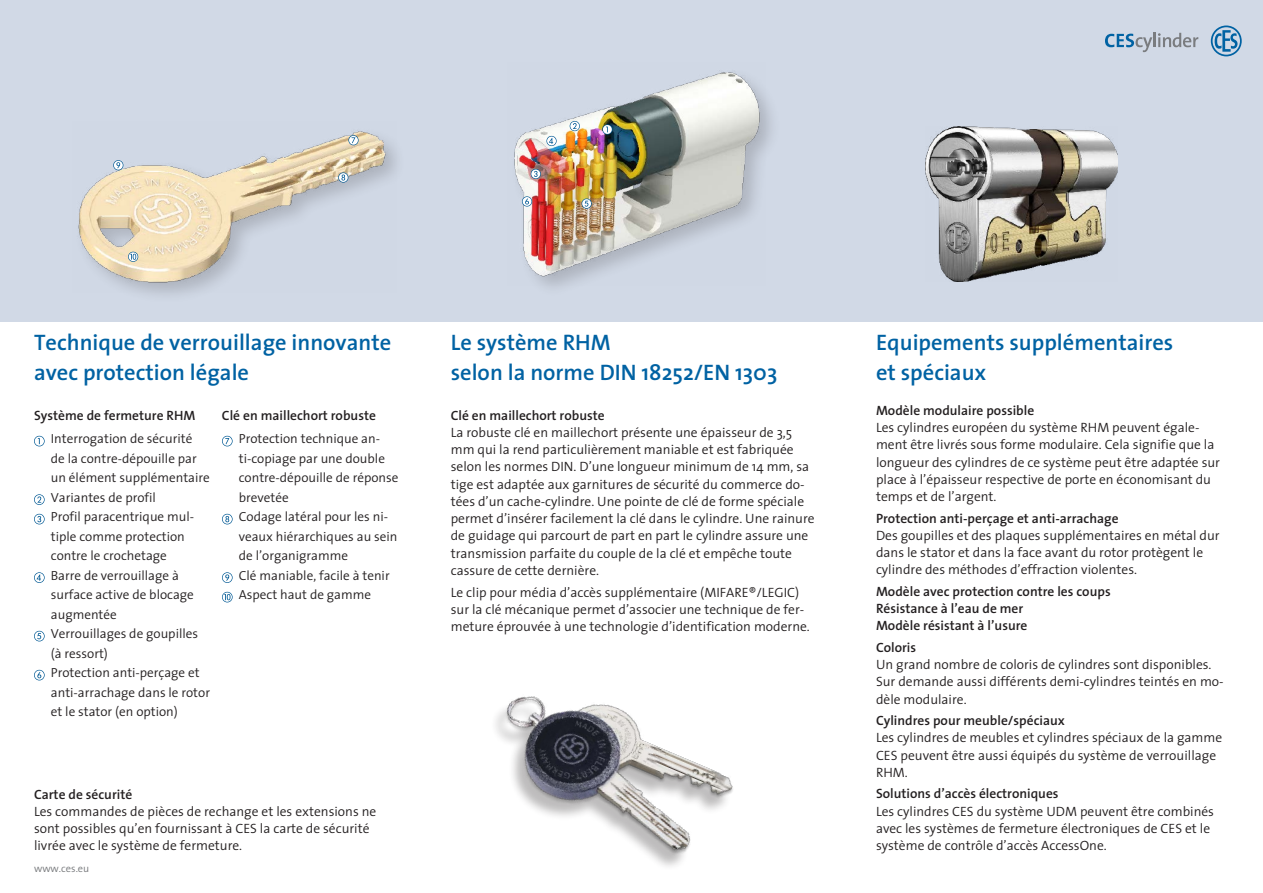
<style>
.page{position:relative;width:1263px;height:893px;background:#fff}
.page>*{position:absolute;margin:0;border:0;box-sizing:border-box;transform-origin:0 0}
.t1{font:600 22.5px/30px "The Sans";color:#0062a3}
.t2{font:300 13.5px/17.2px "The Sans";color:#231f20}
.t3{font:600 13.5px/17.2px "The Sans";color:#231f20}
.t4{font:300 13.2px/19.5px "The Sans";color:#231f20}
.t5{font:300 10.5px "The Sans";color:#76787b}
</style>
<div class="page">
<svg style="left:34px;top:436px;width:11px;height:10px"></svg>
<svg style="left:35px;top:436px;width:9px;height:10px"></svg>
<svg style="left:38px;top:438px;width:2px;height:6px"></svg>
<svg style="left:34px;top:494px;width:11px;height:11px"></svg>
<svg style="left:35px;top:495px;width:9px;height:9px"></svg>
<svg style="left:37px;top:496px;width:4px;height:7px"></svg>
<svg style="left:34px;top:514px;width:11px;height:10px"></svg>
<svg style="left:35px;top:514px;width:9px;height:10px"></svg>
<svg style="left:37px;top:516px;width:4px;height:6px"></svg>
<svg style="left:34px;top:572px;width:11px;height:11px"></svg>
<svg style="left:35px;top:573px;width:9px;height:9px"></svg>
<svg style="left:37px;top:574px;width:4px;height:7px"></svg>
<svg style="left:34px;top:631px;width:11px;height:10px"></svg>
<svg style="left:35px;top:631px;width:9px;height:10px"></svg>
<svg style="left:37px;top:633px;width:4px;height:6px"></svg>
<svg style="left:34px;top:670px;width:11px;height:10px"></svg>
<svg style="left:35px;top:670px;width:9px;height:10px"></svg>
<svg style="left:37px;top:672px;width:4px;height:6px"></svg>
<svg style="left:222px;top:436px;width:11px;height:10px"></svg>
<svg style="left:223px;top:436px;width:9px;height:10px"></svg>
<svg style="left:225px;top:438px;width:4px;height:6px"></svg>
<svg style="left:222px;top:514px;width:11px;height:10px"></svg>
<svg style="left:223px;top:514px;width:9px;height:10px"></svg>
<svg style="left:225px;top:516px;width:4px;height:6px"></svg>
<svg style="left:222px;top:572px;width:11px;height:11px"></svg>
<svg style="left:223px;top:573px;width:9px;height:9px"></svg>
<svg style="left:225px;top:574px;width:4px;height:7px"></svg>
<svg style="left:222px;top:592px;width:11px;height:10px"></svg>
<svg style="left:223px;top:592px;width:9px;height:10px"></svg>
<svg style="left:224px;top:594px;width:6px;height:6px"></svg>
<img style="left:495px;top:696px;width:238px;height:171px">
<div style="left:0;top:0;width:1263px;height:321px;background:#d1d9e6"></div>
<img style="left:514px;top:70px;width:251px;height:215px">
<svg style="left:602px;top:124px;width:10px;height:11px"></svg>
<svg style="left:603px;top:125px;width:9px;height:9px"></svg>
<svg style="left:570px;top:121px;width:10px;height:10px"></svg>
<svg style="left:570px;top:122px;width:9px;height:9px"></svg>
<svg style="left:573px;top:123px;width:4px;height:6px"></svg>
<svg style="left:522px;top:196px;width:10px;height:11px"></svg>
<svg style="left:523px;top:197px;width:8px;height:9px"></svg>
<svg style="left:525px;top:198px;width:4px;height:6px"></svg>
<svg style="left:531px;top:169px;width:10px;height:10px"></svg>
<svg style="left:531px;top:169px;width:9px;height:9px"></svg>
<svg style="left:534px;top:171px;width:4px;height:6px"></svg>
<div style="left:546px;top:136px;width:11px;height:10px;background:#4987b1;border-radius:50%"></div>
<div style="left:547px;top:137px;width:9px;height:8px;background:#fff;border-radius:50%"></div>
<svg style="left:549px;top:138px;width:4px;height:6px"></svg>
<svg style="left:581px;top:199px;width:11px;height:10px"></svg>
<svg style="left:582px;top:199px;width:9px;height:9px"></svg>
<svg style="left:585px;top:201px;width:3px;height:6px"></svg>
<img style="left:78px;top:131px;width:318px;height:161px">
<div style="left:348px;top:135px;width:11px;height:10px;background:#457e9d;border-radius:50%"></div>
<svg style="left:349px;top:136px;width:9px;height:9px"></svg>
<svg style="left:352px;top:137px;width:3px;height:6px"></svg>
<div style="left:338px;top:172px;width:10px;height:11px;background:#437da1;border-radius:50%"></div>
<svg style="left:339px;top:173px;width:9px;height:9px"></svg>
<svg style="left:341px;top:175px;width:4px;height:6px"></svg>
<svg style="left:113px;top:160px;width:10px;height:10px"></svg>
<svg style="left:114px;top:161px;width:9px;height:9px"></svg>
<svg style="left:116px;top:162px;width:4px;height:6px"></svg>
<svg style="left:128px;top:252px;width:10px;height:10px"></svg>
<svg style="left:129px;top:252px;width:9px;height:9px"></svg>
<svg style="left:130px;top:254px;width:6px;height:6px"></svg>
<img style="left:926px;top:127px;width:191px;height:154px">
<svg style="left:1105px;top:34px;width:47px;height:18px"></svg>
<hr style="left:1153px;top:33px;width:3px;height:14px;background:#7a7c7f">
<svg style="left:1158px;top:33px;width:40px;height:14px"></svg>
<svg style="left:1211px;top:26px;width:31px;height:30px"></svg>
<h1 class="t1" style="left:34px;top:327px;width:359px">Technique de verrouillage innovante avec protection légale</h1>
<h1 class="t1" style="left:451px;top:327px;width:328px">Le système RHM<br>selon la norme DIN 18252/EN 1303</h1>
<h1 class="t1" style="left:876px;top:327px;width:299px">Equipements supplémentaires et spéciaux</h1>
<p class="t3" style="left:34px;top:406px;width:163px">Système de fermeture RHM</p>
<p class="t4" style="left:51px;top:429px;width:161px">Interrogation de sécurité<br>de la contre-dépouille par un élément supplémentaire<br>Variantes de profil<br>Profil paracentrique mul&shy;tiple comme protection contre le crochetage<br>Barre de verrouillage à surface active de blocage augmentée<br>Verrouillages de goupilles (à ressort)<br>Protection anti-perçage et anti-arrachage dans le rotor et le stator (en option)</p>
<p class="t3" style="left:876px;top:401px;width:160px">Modèle modulaire possible</p>
<p class="t2" style="left:876px;top:418px;width:345px">Les cylindres européen du système RHM peuvent égale&shy;ment être livrés sous forme modulaire. Cela signifie que la longueur des cylindres de ce système peut être adaptée sur place à l’épaisseur respective de porte en économisant du temps et de l’argent.</p>
<p class="t3" style="left:876px;top:509px;width:244px">Protection anti-perçage et anti-arrachage</p>
<p class="t2" style="left:876px;top:526px;width:345px">Des goupilles et des plaques supplémentaires en métal dur dans le stator et dans la face avant du rotor protègent le cylindre des méthodes d’effraction violentes.</p>
<p class="t3" style="left:876px;top:582px;width:236px">Modèle avec protection contre les coups<br>Résistance à l’eau de mer<br>Modèle résistant à l’usure</p>
<p class="t3" style="left:876px;top:638px;width:42px">Coloris</p>
<p class="t2" style="left:876px;top:655px;width:349px">Un grand nombre de coloris de cylindres sont disponibles.<br>Sur demande aussi différents demi-cylindres teintés en mo&shy;dèle modulaire.</p>
<p class="t3" style="left:876px;top:712px;width:190px">Cylindres pour meuble/spéciaux</p>
<p class="t2" style="left:876px;top:729px;width:348px">Les cylindres de meubles et cylindres spéciaux de la gamme<br>CES peuvent être aussi équipés du système de verrouillage<br>RHM.</p>
<p class="t3" style="left:876px;top:785px;width:184px">Solutions d’accès électroniques</p>
<p class="t2" style="left:876px;top:802px;width:340px">Les cylindres CES du système UDM peuvent être combinés avec les systèmes de fermeture électroniques de CES et le système de contrôle d’accès AccessOne.</p>
<p class="t3" style="left:222px;top:406px;width:155px">Clé en maillechort robuste</p>
<p class="t4" style="left:239px;top:429px;width:161px">Protection technique an&shy;ti-copiage par une double contre-dépouille de réponse brevetée<br>Codage latéral pour les ni&shy;veaux hiérarchiques au sein de l’organigramme<br>Clé maniable, facile à tenir<br>Aspect haut de gamme</p>
<p class="t3" style="left:451px;top:406px;width:155px">Clé en maillechort robuste</p>
<p class="t2" style="left:451px;top:423px;width:365px">La robuste clé en maillechort présente une épaisseur de 3,5 mm qui la rend particulièrement maniable et est fabriquée selon les normes DIN. D’une longueur minimum de 14 mm, sa tige est adaptée aux garnitures de sécurité du commerce do&shy;tées d’un cache-cylindre. Une pointe de clé de forme spéciale permet d’insérer facilement la clé dans le cylindre. Une rainure de guidage qui parcourt de part en part le cylindre assure une transmission parfaite du couple de la clé et empêche toute cassure de cette dernière.</p>
<p class="t2" style="left:451px;top:583px;width:361px">Le clip pour média d’accès supplémentaire (MIFARE®/LEGIC) sur la clé mécanique permet d’associer une technique de fer&shy;meture éprouvée à une technologie d’identification moderne.</p>
<p class="t3" style="left:34px;top:785px;width:100px">Carte de sécurité</p>
<p class="t2" style="left:34px;top:802px;width:344px">Les commandes de pièces de rechange et les extensions ne sont possibles qu’en fournissant à CES la carte de sécurité livrée avec le système de fermeture.</p>
<p class="t5" style="left:34px;top:860px;width:57px">www.ces.eu</p>
</div>
